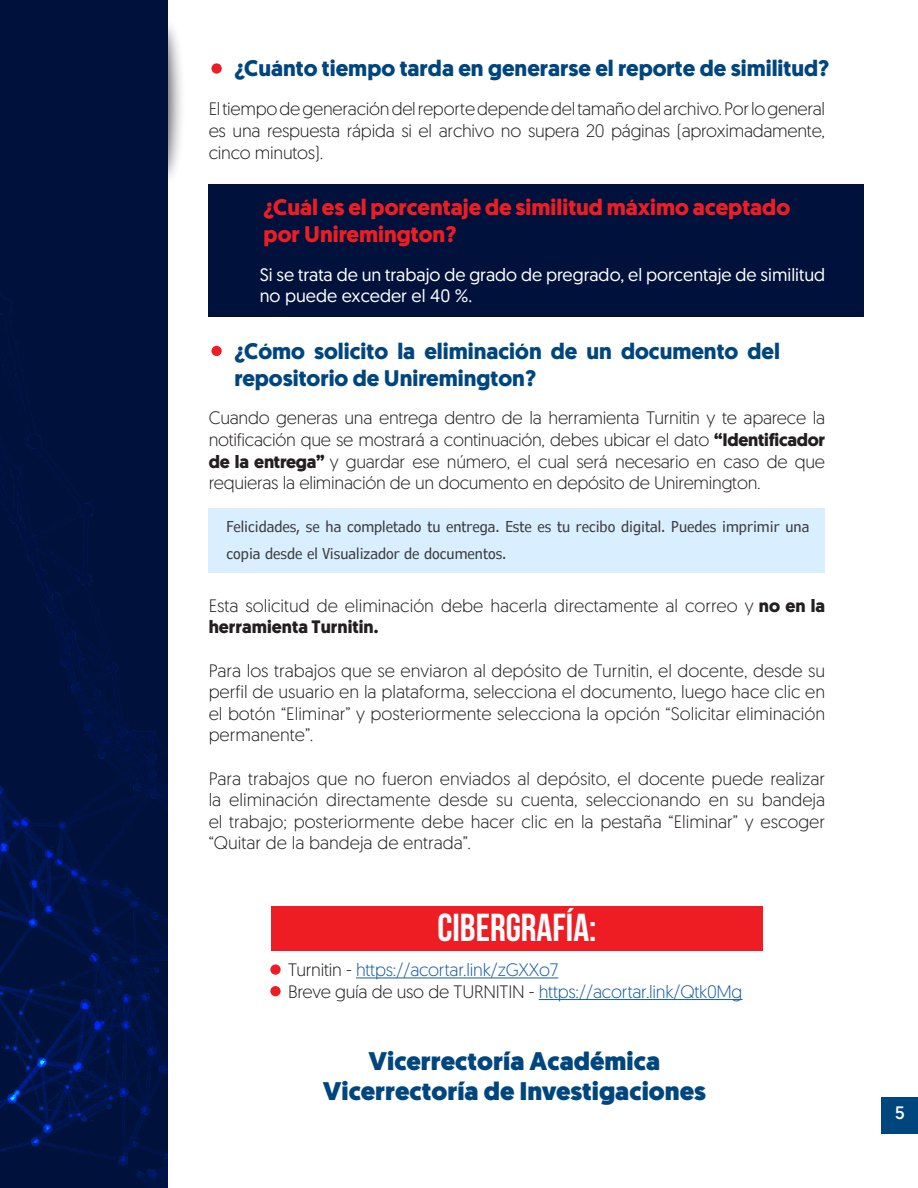
<style>
.page{position:relative;width:918px;height:1188px;background:#fff}
.page>*{position:absolute;margin:0;border:0;box-sizing:border-box;transform-origin:0 0}
.t1{font:700 39px "Bebas Neue";color:#fff}
.t2{font:900 25.5px/30.6px "Geomanist";color:#00467e;text-align:center}
.t3{font:700 22.5px/27px "Geomanist";color:#00467e}
.t4{font:700 22.5px/27px "Geomanist";color:#ee1d23}
.t5{font:300 18px/21.6px "Geomanist";color:#231f20;text-align:justify}
.t6{font:300 18px/21.6px "Geomanist";letter-spacing:-.015em;color:#175d9e}
.t7{font:18px/21.6px "Geomanist";color:#fff}
.t8{font:18px "Geomanist";color:#fff}
.t9{font:condensed 15px/27px "Verdana Pro";color:#3e3e3f}
.s1{font-weight:700}
.s2{color:#231f20}
</style>
<div class="page">
<div style="left:882px;top:1097px;width:36px;height:36px;background:#00467e"></div>
<div style="left:271px;top:906px;width:492px;height:44px;background:#ee1d23"></div>
<div style="left:136px;top:17px;width:49px;height:170px;background:#231f20;opacity:.75"></div>
<img style="left:0;top:0;width:167px;height:1188px">
<hr style="left:356px;top:978px;width:202px;height:1px;background:#175d9e">
<hr style="left:539px;top:999px;width:203px;height:1px;background:#175d9e">
<div style="left:211px;top:63px;width:11px;height:11px;background:#ee1d23;border-radius:50%"></div>
<div style="left:211px;top:346px;width:11px;height:10px;background:#ee1d23;border-radius:50%"></div>
<div style="left:270px;top:964px;width:11px;height:11px;background:#ee1d23;border-radius:50%"></div>
<div style="left:270px;top:986px;width:11px;height:10px;background:#ee1d23;border-radius:50%"></div>
<div style="left:209px;top:184px;width:655px;height:132px;background:#00113c"></div>
<div style="left:209px;top:508px;width:616px;height:65px;background:#d9efff"></div>
<p class="t3" style="left:234px;top:55px;width:596px">¿Cuánto tiempo tarda en generarse el reporte de similitud?</p>
<p class="t5" style="left:209px;top:98px;width:618px">El tiempo de generación del reporte depende del tamaño del archivo. Por lo general es una respuesta rápida si el archivo no supera 20 páginas (aproximadamente, cinco minutos).</p>
<p class="t4" style="left:264px;top:193px;width:528px">¿Cuál es el porcentaje de similitud máximo aceptado por Uniremington?</p>
<p class="t7" style="left:260px;top:263px;width:567px">Si se trata de un trabajo de grado de pregrado, el porcentaje de similitud no puede exceder el 40 %.</p>
<p class="t3" style="left:234px;top:337px;width:547px">¿Cómo solicito la eliminación de un documento del repositorio de Uniremington?</p>
<p class="t5" style="left:209px;top:407px;width:618px">Cuando generas una entrega dentro de la herramienta Turnitin y te aparece la notificación que se mostrará a continuación, debes ubicar el dato <span class="s1">“Identificador de la entrega”</span> y guardar ese número, el cual será necesario en caso de que requieras la eliminación de un documento en depósito de Uniremington.</p>
<p class="t9" style="left:227px;top:514px;width:584px">Felicidades, se ha completado tu entrega. Este es tu recibo digital. Puedes imprimir una copia desde el Visualizador de documentos.</p>
<p class="t5" style="left:209px;top:594px;width:618px">Esta solicitud de eliminación debe hacerla directamente al correo y <span class="s1">no en la herramienta Turnitin.</span></p>
<p class="t5" style="left:209px;top:659px;width:618px">Para los trabajos que se enviaron al depósito de Turnitin, el docente, desde su perfil de usuario en la plataforma, selecciona el documento, luego hace clic en el botón “Eliminar” y posteriormente selecciona la opción “Solicitar eliminación permanente”.</p>
<p class="t5" style="left:209px;top:767px;width:618px">Para trabajos que no fueron enviados al depósito, el docente puede realizar la eliminación directamente desde su cuenta, seleccionando en su bandeja el trabajo; posteriormente debe hacer clic en la pestaña “Eliminar” y escoger “Quitar de la bandeja de entrada”.</p>
<h1 class="t1" style="left:437px;top:906px;width:161px">CIBERGRAFÍA:</h1>
<p class="t6" style="left:288px;top:958px;width:456px"><span class="s2">Turnitin -</span> https://acortar.link/zGXXo7<br><span class="s2">Breve guía de uso de TURNITIN -</span> https://acortar.link/Qtk0Mg</p>
<h2 class="t2" style="left:323px;top:1046px;width:385px">Vicerrectoría Académica<br>Vicerrectoría de Investigaciones</h2>
<p class="t8" style="left:895px;top:1101px;width:11px">5</p>
</div>
